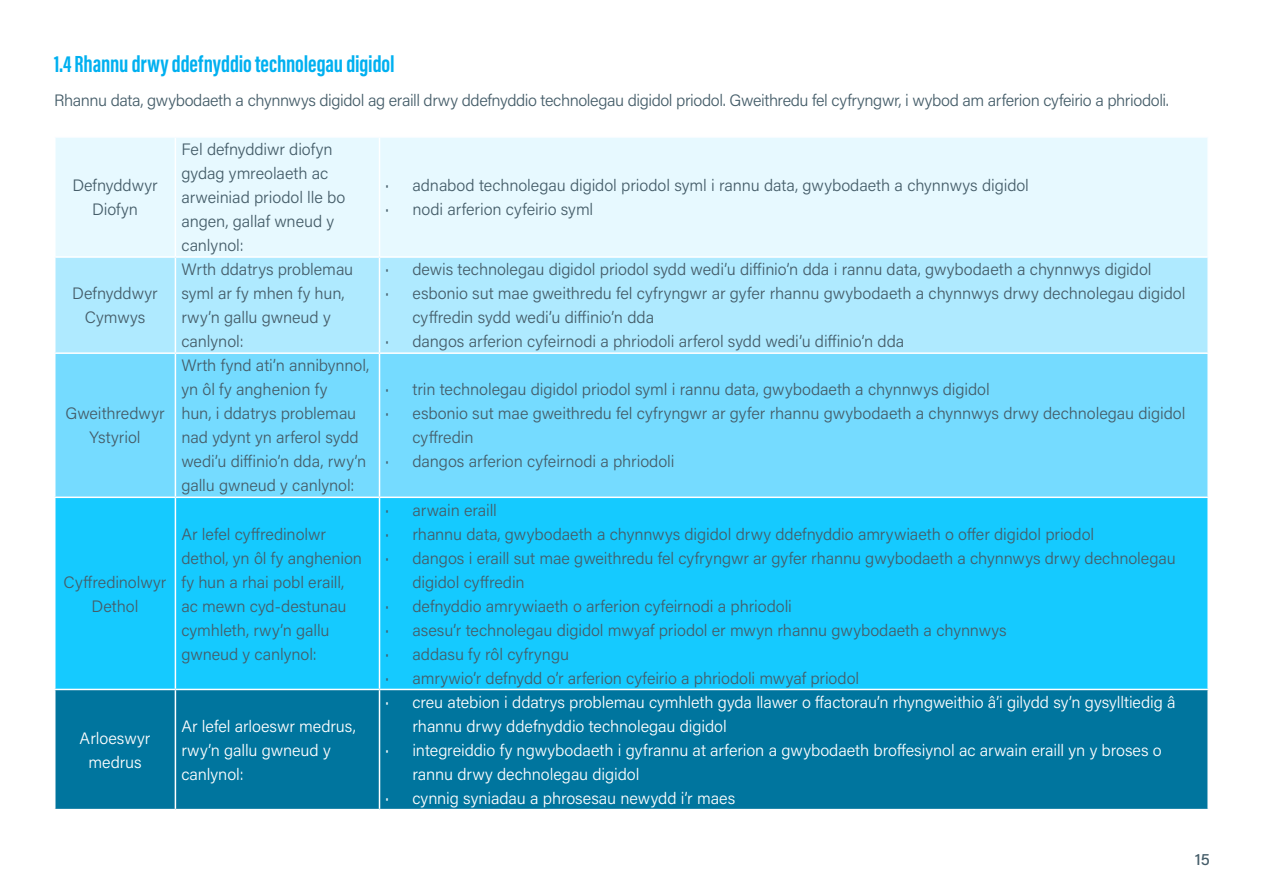
<style>
.page{position:relative;width:1263px;height:893px;background:#fff}
.page>*{position:absolute;margin:0;border:0;box-sizing:border-box;transform-origin:0 0}
.t1{font:700 24px "Acumin Pro Extra Cond";letter-spacing:-.005em;color:#00b0f0}
.t2{font:300 16.5px/24px "Acumin Pro";letter-spacing:-.005em;color:#455d69}
.t3{font:300 16.5px/24px "Acumin Pro";letter-spacing:-.005em;color:#fff;text-align:center}
.t4{font:300 16.5px "Acumin Pro";letter-spacing:-.025em;color:#455d69}
.t5{font:500 16.5px "Acumin Pro";color:#455d69}
.s1{font-weight:400}
</style>
<div class="page">
<div style="left:56px;top:138px;width:1151px;height:118px;background:#e7f9ff"></div>
<div style="left:56px;top:258px;width:1151px;height:94px;background:#afeaff"></div>
<div style="left:56px;top:354px;width:1151px;height:143px;background:#75dbff"></div>
<div style="left:56px;top:498px;width:1151px;height:191px;background:#15caff"></div>
<div style="left:56px;top:690px;width:1151px;height:119px;background:#00759e"></div>
<hr style="left:175px;top:138px;width:1px;height:118px;background:#fff">
<hr style="left:379px;top:138px;width:1px;height:118px;background:#fff">
<hr style="left:175px;top:258px;width:1px;height:94px;background:#fff">
<hr style="left:379px;top:258px;width:1px;height:94px;background:#fff">
<hr style="left:175px;top:354px;width:1px;height:143px;background:#fff">
<hr style="left:379px;top:354px;width:1px;height:143px;background:#fff">
<hr style="left:175px;top:498px;width:1px;height:191px;background:#fff">
<hr style="left:379px;top:498px;width:1px;height:191px;background:#fff">
<hr style="left:175px;top:690px;width:1px;height:119px;background:#fff">
<hr style="left:379px;top:690px;width:1px;height:119px;background:#fff">
<h1 class="t1" style="left:54px;top:49px;width:342px">1.4 Rhannu drwy ddefnyddio technolegau digidol</h1>
<p class="t4" style="left:54px;top:89px;width:1116px">Rhannu data, gwybodaeth a chynnwys digidol ag eraill drwy ddefnyddio technolegau digidol priodol. Gweithredu fel cyfryngwr, i wybod am arferion cyfeirio a phriodoli.</p>
<p class="t2" style="left:72px;top:173px;width:87px;text-align:center">Defnyddwyr<br>Diofyn</p>
<p class="t2" style="left:72px;top:281px;width:87px;text-align:center">Defnyddwyr<br>Cymwys</p>
<p class="t2" style="left:65px;top:401px;width:101px;text-align:center">Gweithredwyr<br>Ystyriol</p>
<p class="t2" style="left:64px;top:569px;width:104px;text-align:center">Cyffredinolwyr<br>Dethol</p>
<p class="t3" style="left:80px;top:725px;width:72px">Arloeswyr medrus</p>
<p class="t2" style="left:181px;top:137px;width:165px">Fel defnyddiwr diofyn gydag ymreolaeth ac arweiniad priodol lle bo angen, gallaf wneud y canlynol:</p>
<p class="t2" style="left:385px;top:173px;width:645px"><span class="s1">·</span> adnabod technolegau digidol priodol syml i rannu data, gwybodaeth a chynnwys digidol <span class="s1">·</span> nodi arferion cyfeirio syml</p>
<p class="t2" style="left:181px;top:257px;width:173px">Wrth ddatrys problemau syml ar fy mhen fy hun, rwy’n gallu gwneud y canlynol:</p>
<p class="t2" style="left:385px;top:257px;width:768px"><span class="s1">·</span> dewis technolegau digidol priodol sydd wedi’u diffinio’n dda i rannu data, gwybodaeth a chynnwys digidol</p>
<p class="t2" style="left:385px;top:281px;width:801px"><span class="s1">·</span> esbonio sut mae gweithredu fel cyfryngwr ar gyfer rhannu gwybodaeth a chynnwys drwy dechnolegau digidol</p>
<p class="t2" style="left:412px;top:305px;width:243px">cyffredin sydd wedi’u diffinio’n dda</p>
<p class="t2" style="left:385px;top:329px;width:520px"><span class="s1">·</span> dangos arferion cyfeirnodi a phriodoli arferol sydd wedi’u diffinio’n dda</p>
<p class="t2" style="left:181px;top:353px;width:189px">Wrth fynd ati’n annibynnol, yn ôl fy anghenion fy<br>hun, i ddatrys problemau nad ydynt yn arferol sydd wedi’u diffinio’n dda, rwy’n gallu gwneud y canlynol:</p>
<p class="t2" style="left:181px;top:521px;width:182px">Ar lefel cyffredinolwr dethol, yn ôl fy anghenion fy hun a rhai pobl eraill, ac mewn cyd-destunau cymhleth, rwy’n gallu gwneud y canlynol:</p>
<p class="t3" style="left:181px;top:713px;width:176px;text-align:left">Ar lefel arloeswr medrus, rwy’n gallu gwneud y canlynol:</p>
<p class="t2" style="left:385px;top:377px;width:606px"><span class="s1">·</span> trin technolegau digidol priodol syml i rannu data, gwybodaeth a chynnwys digidol</p>
<p class="t2" style="left:385px;top:401px;width:801px"><span class="s1">·</span> esbonio sut mae gweithredu fel cyfryngwr ar gyfer rhannu gwybodaeth a chynnwys drwy dechnolegau digidol</p>
<p class="t2" style="left:412px;top:425px;width:63px">cyffredin</p>
<p class="t2" style="left:385px;top:449px;width:290px"><span class="s1">·</span> dangos arferion cyfeirnodi a phriodoli</p>
<p class="t2" style="left:385px;top:497px;width:113px"><span class="s1">·</span> arwain eraill</p>
<p class="t2" style="left:385px;top:521px;width:710px"><span class="s1">·</span> rhannu data, gwybodaeth a chynnwys digidol drwy ddefnyddio amrywiaeth o offer digidol priodol</p>
<p class="t2" style="left:385px;top:545px;width:792px"><span class="s1">·</span> dangos i eraill sut mae gweithredu fel cyfryngwr ar gyfer rhannu gwybodaeth a chynnwys drwy dechnolegau</p>
<p class="t2" style="left:412px;top:569px;width:114px">digidol cyffredin</p>
<p class="t2" style="left:385px;top:593px;width:408px"><span class="s1">·</span> defnyddio amrywiaeth o arferion cyfeirnodi a phriodoli</p>
<p class="t2" style="left:385px;top:617px;width:623px"><span class="s1">·</span> asesu’r technolegau digidol mwyaf priodol er mwyn rhannu gwybodaeth a chynnwys</p>
<p class="t2" style="left:385px;top:641px;width:185px"><span class="s1">·</span> addasu fy rôl cyfryngu</p>
<p class="t2" style="left:385px;top:665px;width:475px"><span class="s1">·</span> amrywio’r defnydd o’r arferion cyfeirio a phriodoli mwyaf priodol</p>
<p class="t3" style="left:385px;top:689px;width:792px"><span class="s1">·</span> creu atebion i ddatrys problemau cymhleth gyda llawer o ffactorau’n rhyngweithio â’i gilydd sy’n gysylltiedig â</p>
<p class="t3" style="left:412px;top:713px;width:316px">rhannu drwy ddefnyddio technolegau digidol</p>
<p class="t3" style="left:385px;top:737px;width:778px"><span class="s1">·</span> integreiddio fy ngwybodaeth i gyfrannu at arferion a gwybodaeth broffesiynol ac arwain eraill yn y broses o</p>
<p class="t3" style="left:412px;top:761px;width:228px">rannu drwy dechnolegau digidol</p>
<p class="t3" style="left:385px;top:785px;width:351px"><span class="s1">·</span> cynnig syniadau a phrosesau newydd i’r maes</p>
<p class="t5" style="left:1195px;top:847px;width:17px">15</p>
</div>
